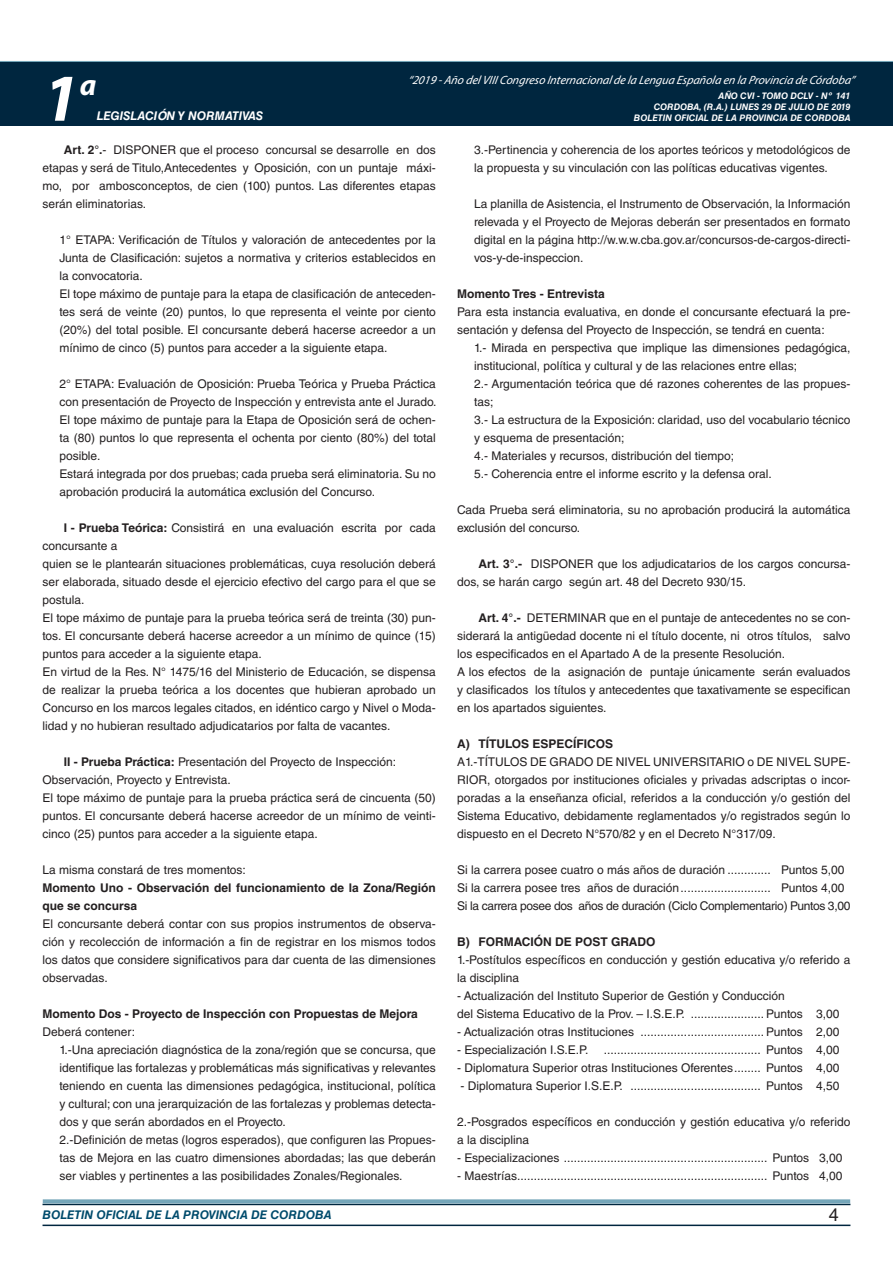
<style>
.page{position:relative;width:893px;height:1263px;background:#fff}
.page>*{position:absolute;margin:0;border:0;box-sizing:border-box;transform-origin:0 0}
.t1{font:italic 700 67.5px "Myriad Pro";color:#fff}
.t2{font:italic 700 30px "Myriad Pro";color:#fff}
.t3{font:18px "Helvetica LT Std";color:#231f20}
.t4{font:12px/18px "Helvetica LT Std";color:#231f20}
.t5{font:700 12px/18px "Helvetica LT Std";color:#231f20}
.t6{font:italic 12px "Myriad Pro";color:#fff}
.t7{font:italic 700 12px "Helvetica LT Std";color:#004b6c}
.t8{font:italic 700 12px "Helvetica LT Std";color:#fff}
.t9{font:italic 700 9px/10.8px "Helvetica LT Std";color:#fff;text-align:right}
.s1{font-weight:700}
</style>
<div class="page">
<div style="left:0;top:61px;width:893px;height:6px;background:#73a5b8"></div>
<div style="left:0;top:62px;width:893px;height:64px;background:#00263f"></div>
<hr style="left:43px;top:1224px;width:807px;height:2px;background:#00263f">
<div style="left:42px;top:1198px;width:809px;height:8px;background:#fff;opacity:.75"></div>
<h1 class="t1" style="left:43px;top:54px;width:38px">1</h1>
<h2 class="t2" style="left:80px;top:66px;width:18px">a</h2>
<p class="t8" style="left:97px;top:109px;width:168px">LEGISLACIÓN Y NORMATIVAS</p>
<p class="t6" style="left:408px;top:72px;width:448px">“2019 -Año delVIIICongreso Internacionalde la Lengua Esp añola en la Provincia de Córdoba”</p>
<p class="t9" style="left:634px;top:91px;width:218px">AÑO CVI - TOMO DCLV - Nº 141<br>CORDOBA, (R.A.) LUNES 29 DE JULIO DE 2019<br>BOLETIN OFICIAL DE LA PROVINCIA DE CORDOBA</p>
<p class="t4" style="left:43px;top:141px;width:395px;text-align:justify;text-indent:21px"><span class="s1">Art. 2°.</span>- DISPONER que el proceso concursal se desarrolle en dos etapas y será de Titulo,Antecedentes y Oposición, con un puntaje máxi&shy;mo, por ambosconceptos, de cien (100) puntos. Las diferentes etapas serán eliminatorias.</p>
<p class="t4" style="left:60px;top:231px;width:378px">1° ETAPA: Verificación de Títulos y valoración de antecedentes por la Junta de Clasificación: sujetos a normativa y criterios establecidos en la convocatoria.<br>El tope máximo de puntaje para la etapa de clasificación de anteceden&shy;tes será de veinte (20) puntos, lo que representa el veinte por ciento (20%) del total posible. El concursante deberá hacerse acreedor a un mínimo de cinco (5) puntos para acceder a la siguiente etapa.</p>
<p class="t4" style="left:60px;top:375px;width:378px">2° ETAPA: Evaluación de Oposición: Prueba Teórica y Prueba Práctica con presentación de Proyecto de Inspección y entrevista ante el Jurado.<br>El tope máximo de puntaje para la Etapa de Oposición será de ochen&shy;ta (80) puntos lo que representa el ochenta por ciento (80%) del total posible.<br>Estará integrada por dos pruebas; cada prueba será eliminatoria. Su no aprobación producirá la automática exclusión del Concurso.</p>
<p class="t4" style="left:43px;top:519px;width:395px;text-indent:21px"><span class="s1">I - Prueba Teórica:</span> Consistirá en una evaluación escrita por cada concursante a<br>quien se le plantearán situaciones problemáticas, cuya resolución deberá ser elaborada, situado desde el ejercicio efectivo del cargo para el que se postula.<br>El tope máximo de puntaje para la prueba teórica será de treinta (30) pun&shy;tos. El concursante deberá hacerse acreedor a un mínimo de quince (15) puntos para acceder a la siguiente etapa.<br>En virtud de la Res. N° 1475/16 del Ministerio de Educación, se dispensa de realizar la prueba teórica a los docentes que hubieran aprobado un Concurso en los marcos legales citados, en idéntico cargo y Nivel o Moda&shy;lidad y no hubieran resultado adjudicatarios por falta de vacantes.</p>
<p class="t4" style="left:43px;top:753px;width:395px;text-indent:21px"><span class="s1">II - Prueba Práctica:</span> Presentación del Proyecto de Inspección:<br>Observación, Proyecto y Entrevista.<br>El tope máximo de puntaje para la prueba práctica será de cincuenta (50) puntos. El concursante deberá hacerse acreedor de un mínimo de veinti&shy;cinco (25) puntos para acceder a la siguiente etapa.</p>
<p class="t4" style="left:43px;top:861px;width:205px">La misma constará de tres momentos:</p>
<p class="t5" style="left:43px;top:878px;width:395px">Momento Uno - Observación del funcionamiento de la Zona/Región que se concursa</p>
<p class="t4" style="left:43px;top:915px;width:395px;text-align:justify">El concursante deberá contar con sus propios instrumentos de observa&shy;ción y recolección de información a fin de registrar en los mismos todos los datos que considere significativos para dar cuenta de las dimensiones observadas.</p>
<p class="t5" style="left:43px;top:1004px;width:377px">Momento Dos - Proyecto de Inspección con Propuestas de Mejora</p>
<p class="t4" style="left:60px;top:1023px;width:378px;text-indent:-17px">Deberá contener:<br>1.-Una apreciación diagnóstica de la zona/región que se concursa, que identifique las fortalezas y problemáticas más significativas y relevantes teniendo en cuenta las dimensiones pedagógica, institucional, política y cultural; con una jerarquización de las fortalezas y problemas detecta&shy;dos y que serán abordados en el Proyecto.<br>2.-Definición de metas (logros esperados), que configuren las Propues&shy;tas de Mejora en las cuatro dimensiones abordadas; las que deberán ser viables y pertinentes a las posibilidades Zonales/Regionales.</p>
<p class="t4" style="left:474px;top:141px;width:378px">3.-Pertinencia y coherencia de los aportes teóricos y metodológicos de la propuesta y su vinculación con las políticas educativas vigentes.</p>
<p class="t4" style="left:474px;top:195px;width:378px;text-align:justify">La planilla de Asistencia, el Instrumento de Observación, la Información relevada y el Proyecto de Mejoras deberán ser presentados en formato digital en la página http://w.w.w.cba.gov.ar/concursos-de-cargos-directi&shy;vos-y-de-inspeccion.</p>
<p class="t5" style="left:457px;top:284px;width:149px">Momento Tres - Entrevista</p>
<p class="t4" style="left:457px;top:303px;width:395px">Para esta instancia evaluativa, en donde el concursante efectuará la pre&shy;sentación y defensa del Proyecto de Inspección, se tendrá en cuenta:</p>
<p class="t4" style="left:474px;top:339px;width:378px">1.- Mirada en perspectiva que implique las dimensiones pedagógica, institucional, política y cultural y de las relaciones entre ellas;<br>2.- Argumentación teórica que dé razones coherentes de las propues&shy;tas;<br>3.- La estructura de la Exposición: claridad, uso del vocabulario técnico y esquema de presentación;<br>4.- Materiales y recursos, distribución del tiempo;<br>5.- Coherencia entre el informe escrito y la defensa oral.</p>
<p class="t4" style="left:457px;top:501px;width:395px">Cada Prueba será eliminatoria, su no aprobación producirá la automática exclusión del concurso.</p>
<p class="t4" style="left:457px;top:555px;width:395px;text-indent:21px"><span class="s1">Art. 3°.-</span> DISPONER que los adjudicatarios de los cargos concursa&shy;dos, se harán cargo según art. 48 del Decreto 930/15.</p>
<p class="t4" style="left:457px;top:609px;width:395px;text-indent:21px"><span class="s1">Art. 4°.-</span> DETERMINAR que en el puntaje de antecedentes no se con&shy;siderará la antigüedad docente ni el título docente, ni otros títulos, salvo los especificados en el Apartado A de la presente Resolución.<br>A los efectos de la asignación de puntaje únicamente serán evaluados y clasificados los títulos y antecedentes que taxativamente se especifican en los apartados siguientes.</p>
<p class="t5" style="left:457px;top:734px;width:158px">A) TÍTULOS ESPECÍFICOS</p>
<p class="t4" style="left:457px;top:753px;width:395px;text-align:justify">A1.-TÍTULOS DE GRADO DE NIVEL UNIVERSITARIO o DE NIVEL SUPE-RIOR, otorgados por instituciones oficiales y privadas adscriptas o incor&shy;poradas a la enseñanza oficial, referidos a la conducción y/o gestión del Sistema Educativo, debidamente reglamentados y/o registrados según lo dispuesto en el Decreto N°570/82 y en el Decreto N°317/09.</p>
<p class="t4" style="left:457px;top:861px;width:395px">Si la carrera posee cuatro o más años de duración ............. Puntos 5,00<br>Si la carrera posee tres años de duración........................... Puntos 4,00<br>Si la carrera posee dos años de duración (Ciclo Complementario) Puntos 3,00</p>
<p class="t5" style="left:457px;top:932px;width:200px">B) FORMACIÓN DE POST GRADO</p>
<p class="t4" style="left:457px;top:951px;width:395px">1.-Postítulos específicos en conducción y gestión educativa y/o referido a la disciplina</p>
<p class="t4" style="left:457px;top:987px;width:384px">- Actualización del Instituto Superior de Gestión y Conducción<br>del Sistema Educativo de la Prov. – I.S.E.P. ...................... Puntos 3,00</p>
<p class="t4" style="left:457px;top:1023px;width:384px">- Actualización otras Instituciones ..................................... Puntos 2,00</p>
<p class="t4" style="left:457px;top:1041px;width:133px">- Especialización I.S.E.P.</p>
<p class="t4" style="left:604px;top:1041px;width:237px">............................................... Puntos 4,00</p>
<p class="t4" style="left:457px;top:1059px;width:384px">- Diplomatura Superior otras Instituciones Oferentes........ Puntos 4,00</p>
<p class="t4" style="left:460px;top:1077px;width:381px">- Diplomatura Superior I.S.E.P. ....................................... Puntos 4,50</p>
<p class="t4" style="left:457px;top:1113px;width:395px">2.-Posgrados específicos en conducción y gestión educativa y/o referido a la disciplina</p>
<p class="t4" style="left:457px;top:1149px;width:387px">- Especializaciones ............................................................. Puntos 3,00</p>
<p class="t4" style="left:457px;top:1167px;width:387px">- Maestrías........................................................................... Puntos 4,00</p>
<p class="t7" style="left:43px;top:1208px;width:290px">BOLETIN OFICIAL DE LA PROVINCIA DE CORDOBA</p>
<h3 class="t3" style="left:829px;top:1204px;width:12px">4</h3>
</div>
